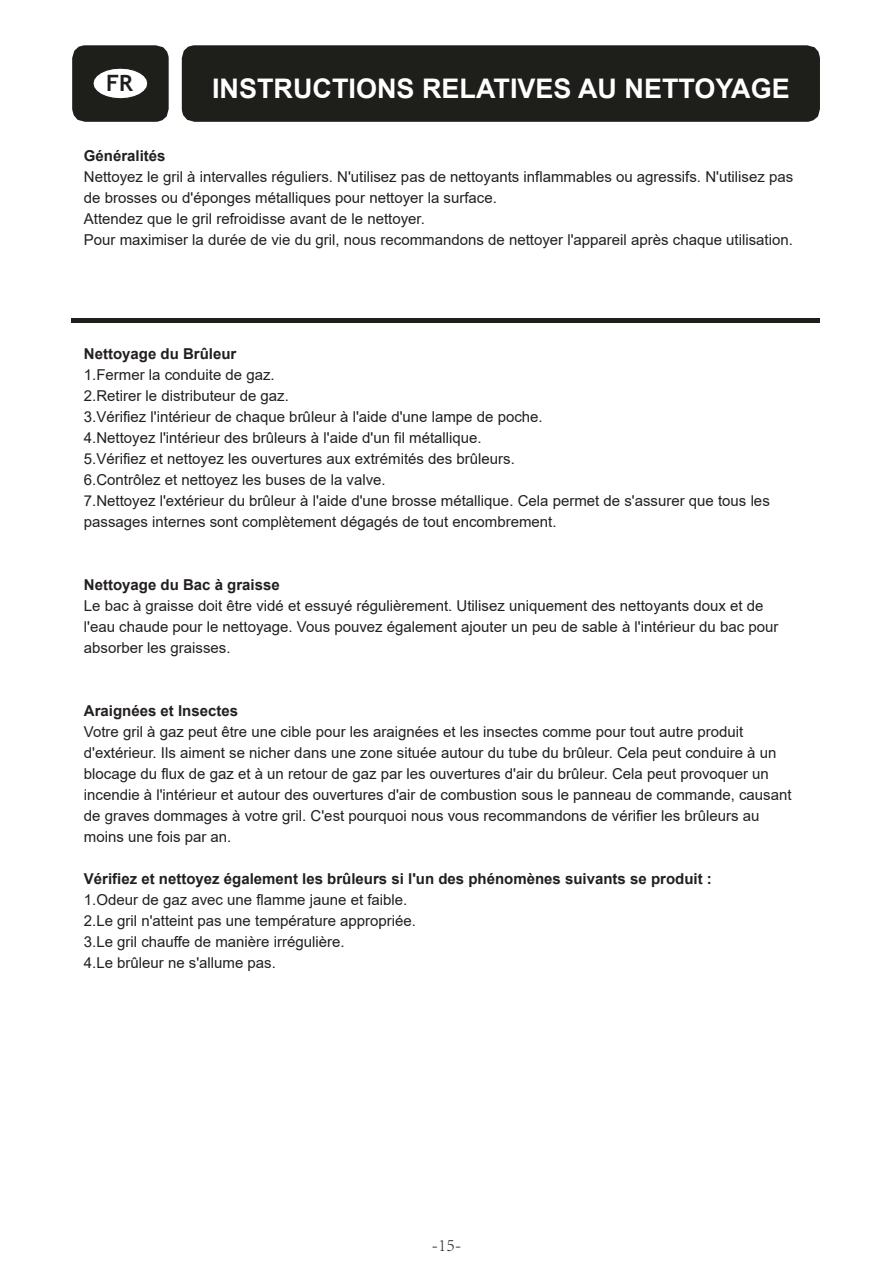
<style>
.page{position:relative;width:893px;height:1263px;background:#fff}
.page>*{position:absolute;margin:0;border:0;box-sizing:border-box;transform-origin:0 0}
.t1{font:700 27px "Arial";color:#fff}
.t2{font:700 22.5px "Trebuchet MS";color:#1e1e1b}
.t3{font:300 18px "Adobe Song Std";color:#231f20}
.t4{font:15px/21px "Arial";color:#231f20}
.t5{font:700 15px "Arial";color:#231f20}
</style>
<div class="page">
<div style="left:71px;top:318px;width:748px;height:5px;background:#1e1e1b"></div>
<svg style="left:72px;top:45px;width:97px;height:77px"></svg>
<div style="left:182px;top:45px;width:638px;height:77px;background:#1e1e1b"></div>
<h2 class="t2" style="left:106px;top:69px;width:28px">FR</h2>
<h1 class="t1" style="left:212px;top:69px;width:579px">INSTRUCTIONS RELATIVES AU NETTOYAGE</h1>
<p class="t5" style="left:84px;top:145px;width:83px">Généralités</p>
<p class="t4" style="left:84px;top:166px;width:711px">Nettoyez le gril à intervalles réguliers. N'utilisez pas de nettoyants inflammables ou agressifs. N'utilisez pas de brosses ou d'éponges métalliques pour nettoyer la surface.<br>Attendez que le gril refroidisse avant de le nettoyer.<br>Pour maximiser la durée de vie du gril, nous recommandons de nettoyer l'appareil après chaque utilisation.</p>
<p class="t5" style="left:84px;top:343px;width:154px">Nettoyage du Brûleur</p>
<p class="t4" style="left:84px;top:364px;width:687px">1.Fermer la conduite de gaz.<br>2.Retirer le distributeur de gaz.<br>3.Vérifiez l'intérieur de chaque brûleur à l'aide d'une lampe de poche.<br>4.Nettoyez l'intérieur des brûleurs à l'aide d'un fil métallique.<br>5.Vérifiez et nettoyez les ouvertures aux extrémités des brûleurs.<br>6.Contrôlez et nettoyez les buses de la valve.<br>7.Nettoyez l'extérieur du brûleur à l'aide d'une brosse métallique. Cela permet de s'assurer que tous les passages internes sont complètement dégagés de tout encombrement.</p>
<p class="t5" style="left:84px;top:574px;width:197px">Nettoyage du Bac à graisse</p>
<p class="t4" style="left:84px;top:595px;width:696px">Le bac à graisse doit être vidé et essuyé régulièrement. Utilisez uniquement des nettoyants doux et de l'eau chaude pour le nettoyage. Vous pouvez également ajouter un peu de sable à l'intérieur du bac pour absorber les graisses.</p>
<p class="t5" style="left:84px;top:700px;width:156px">Araignées et Insectes</p>
<p class="t4" style="left:84px;top:721px;width:709px">Votre gril à gaz peut être une cible pour les araignées et les insectes comme pour tout autre produit d'extérieur. Ils aiment se nicher dans une zone située autour du tube du brûleur. Cela peut conduire à un blocage du flux de gaz et à un retour de gaz par les ouvertures d'air du brûleur. Cela peut provoquer un incendie à l'intérieur et autour des ouvertures d'air de combustion sous le panneau de commande, causant de graves dommages à votre gril. C'est pourquoi nous vous recommandons de vérifier les brûleurs au moins une fois par an.</p>
<p class="t5" style="left:84px;top:868px;width:629px">Vérifiez et nettoyez également les brûleurs si l'un des phénomènes suivants se produit :</p>
<p class="t4" style="left:84px;top:889px;width:334px">1.Odeur de gaz avec une flamme jaune et faible.<br>2.Le gril n'atteint pas une température appropriée.<br>3.Le gril chauffe de manière irrégulière.<br>4.Le brûleur ne s'allume pas.</p>
<p class="t3" style="left:431px;top:1235px;width:32px">-15-</p>
</div>
